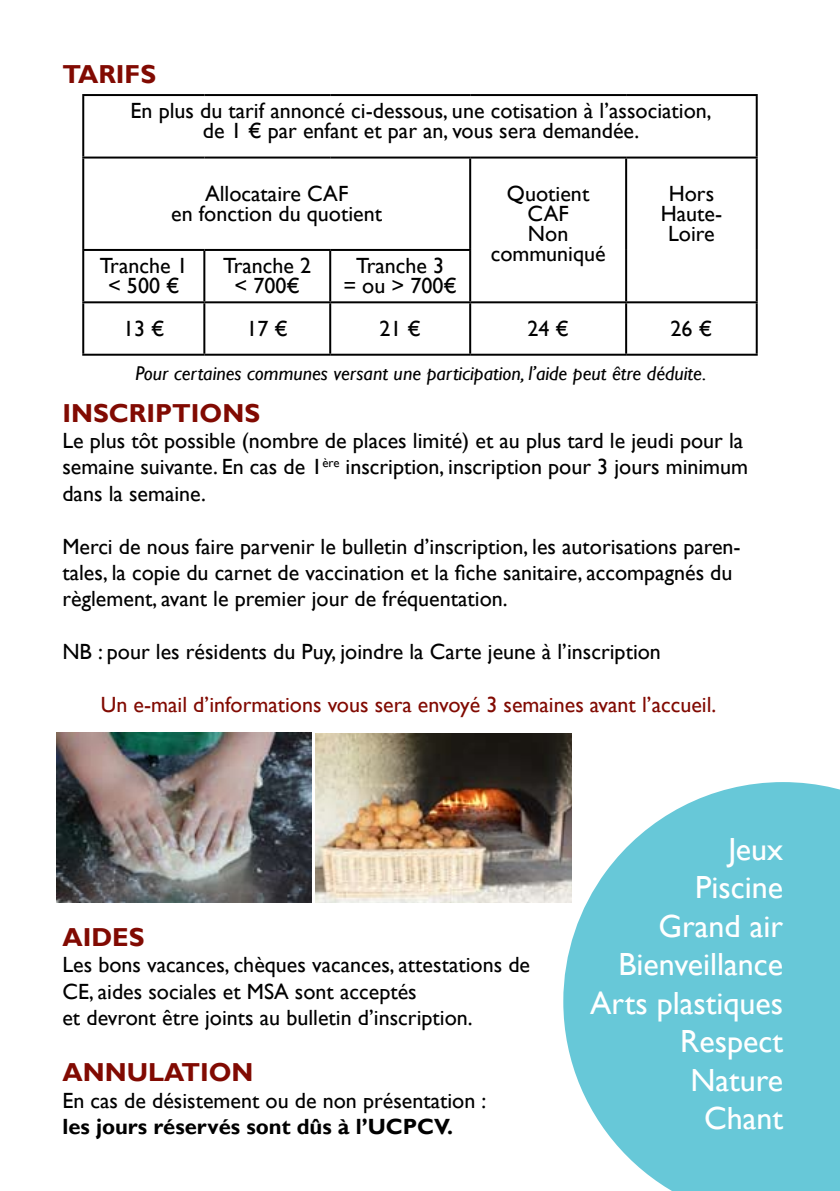
<style>
.page{position:relative;width:840px;height:1191px;background:#fff}
.page>*{position:absolute;margin:0;border:0;box-sizing:border-box;transform-origin:0 0}
.t1{font:32px/38.4px "Gill Sans";color:#fff;text-align:right}
.t2{font:700 26px "Gill Sans";color:#810a02}
.t3{font:22px/20px "Gill Sans";color:#000;text-align:center}
.t4{font:22px "Gill Sans";color:#810a02}
.t5{font:700 22px "Gill Sans";color:#000}
.t6{font:italic 20px "Gill Sans";color:#000}
</style>
<div class="page">
<svg style="left:563px;top:782px;width:276px;height:409px;background:#7bcfdd"></svg>
<hr style="left:82px;top:94px;width:122px;height:2px;background:#000">
<hr style="left:82px;top:96px;width:2px;height:60px;background:#000">
<hr style="left:204px;top:94px;width:126px;height:2px;background:#000">
<hr style="left:330px;top:94px;width:140px;height:2px;background:#000">
<hr style="left:470px;top:94px;width:155px;height:2px;background:#000">
<hr style="left:625px;top:94px;width:132px;height:2px;background:#000">
<hr style="left:755px;top:96px;width:2px;height:60px;background:#000">
<hr style="left:82px;top:156px;width:122px;height:2px;background:#000">
<hr style="left:82px;top:158px;width:2px;height:91px;background:#000">
<hr style="left:204px;top:156px;width:126px;height:2px;background:#000">
<hr style="left:330px;top:156px;width:140px;height:2px;background:#000">
<hr style="left:470px;top:156px;width:155px;height:2px;background:#000">
<hr style="left:469px;top:158px;width:2px;height:91px;background:#000">
<hr style="left:625px;top:156px;width:132px;height:2px;background:#000">
<hr style="left:624px;top:158px;width:2px;height:92px;background:#000">
<hr style="left:755px;top:158px;width:2px;height:92px;background:#000">
<hr style="left:82px;top:249px;width:122px;height:2px;background:#000">
<hr style="left:82px;top:251px;width:2px;height:50px;background:#000">
<hr style="left:204px;top:249px;width:126px;height:2px;background:#000">
<hr style="left:203px;top:251px;width:2px;height:50px;background:#000">
<hr style="left:330px;top:249px;width:141px;height:2px;background:#000">
<hr style="left:329px;top:251px;width:2px;height:50px;background:#000">
<hr style="left:469px;top:251px;width:2px;height:50px;background:#000">
<hr style="left:624px;top:250px;width:2px;height:51px;background:#000">
<hr style="left:755px;top:250px;width:2px;height:51px;background:#000">
<hr style="left:82px;top:301px;width:122px;height:2px;background:#000">
<hr style="left:82px;top:303px;width:2px;height:51px;background:#000">
<hr style="left:204px;top:301px;width:126px;height:2px;background:#000">
<hr style="left:203px;top:303px;width:2px;height:51px;background:#000">
<hr style="left:330px;top:301px;width:140px;height:2px;background:#000">
<hr style="left:329px;top:303px;width:2px;height:51px;background:#000">
<hr style="left:470px;top:301px;width:155px;height:2px;background:#000">
<hr style="left:469px;top:303px;width:2px;height:51px;background:#000">
<hr style="left:625px;top:301px;width:132px;height:2px;background:#000">
<hr style="left:624px;top:303px;width:2px;height:51px;background:#000">
<hr style="left:755px;top:303px;width:2px;height:51px;background:#000">
<hr style="left:82px;top:354px;width:122px;height:2px;background:#000">
<hr style="left:204px;top:354px;width:126px;height:2px;background:#000">
<hr style="left:330px;top:354px;width:140px;height:2px;background:#000">
<hr style="left:470px;top:354px;width:155px;height:2px;background:#000">
<hr style="left:625px;top:354px;width:132px;height:2px;background:#000">
<img style="left:57px;top:732px;width:254px;height:171px">
<img style="left:316px;top:733px;width:255px;height:170px">
<p class="t2" style="left:62px;top:59px;width:95px">Tarifs</p>
<p class="t3" style="left:130px;top:101px;width:582px">En plus du tarif annoncé ci-dessous, une cotisation à l’association, de 1 € par enfant et par an, vous sera demandée.</p>
<p class="t3" style="left:171px;top:184px;width:212px">Allocataire CAF<br>en fonction du quotient</p>
<p class="t3" style="left:490px;top:184px;width:116px">Quotient<br>CAF<br>Non communiqué</p>
<p class="t3" style="left:660px;top:184px;width:63px">Hors<br>Haute-<br>Loire</p>
<p class="t3" style="left:100px;top:256px;width:89px">Tranche 1 &lt; 500 €</p>
<p class="t3" style="left:223px;top:256px;width:89px">Tranche 2 &lt; 700€</p>
<p class="t3" style="left:343px;top:256px;width:115px">Tranche 3<br>= ou &gt; 700€</p>
<p class="t3" style="left:123px;top:319px;width:43px">13 €</p>
<p class="t3" style="left:246px;top:319px;width:43px">17 €</p>
<p class="t3" style="left:379px;top:319px;width:43px">21 €</p>
<p class="t3" style="left:527px;top:319px;width:43px">24 €</p>
<p class="t3" style="left:670px;top:319px;width:43px">26 €</p>
<p class="t6" style="left:135px;top:362px;width:572px">Pour certaines communes versant une participation, l’aide peut être déduite.</p>
<p class="t2" style="left:62px;top:397px;width:16px">INSCRI</p>
<p class="t2" style="left:155px;top:397px;width:36px">PTIONS</p>
<p class="t3" style="left:62px;top:428px;width:686px;line-height:26.4px;text-align:left">Le plus tôt possible (nombre de places limité) et au plus tard le jeudi pour la semaine suivante. En cas de 1<sup>ère</sup> inscription, inscription pour 3 jours minimum dans la semaine.</p>
<p class="t3" style="left:62px;top:533px;width:679px;line-height:26.4px;text-align:left">Merci de nous faire parvenir le bulletin d’inscription, les autorisations paren&shy;tales, la copie du carnet de vaccination et la fiche sanitaire, accompagnés du règlement, avant le premier jour de fréquentation.</p>
<p class="t3" style="left:62px;top:642px;width:599px">NB : pour les résidents du Puy, joindre la Carte jeune à l’inscription</p>
<p class="t4" style="left:101px;top:692px;width:616px">Un e-mail d’informations vous sera envoyé 3 semaines avant l’accueil.</p>
<p class="t2" style="left:62px;top:921px;width:36px">AIDES</p>
<p class="t3" style="left:62px;top:952px;width:469px;line-height:26.4px;text-align:left">Les bons vacances, chèques vacances, attestations de<br>CE, aides sociales et MSA sont acceptés<br>et devront être joints au bulletin d’inscription.</p>
<p class="t2" style="left:62px;top:1057px;width:42px">ANNUL</p>
<p class="t2" style="left:164px;top:1057px;width:36px">ATION</p>
<p class="t3" style="left:62px;top:1090px;width:425px">En cas de désistement ou de non présentation :</p>
<p class="t5" style="left:62px;top:1113px;width:392px">les jours réservés sont dûs à l’UC PCV.</p>
<h1 class="t1" style="left:590px;top:830px;width:194px">Jeux<br>Piscine<br>Grand air<br>Bienveillance<br>Arts plastiques<br>Respect<br>Nature<br>Chant</h1>
</div>
